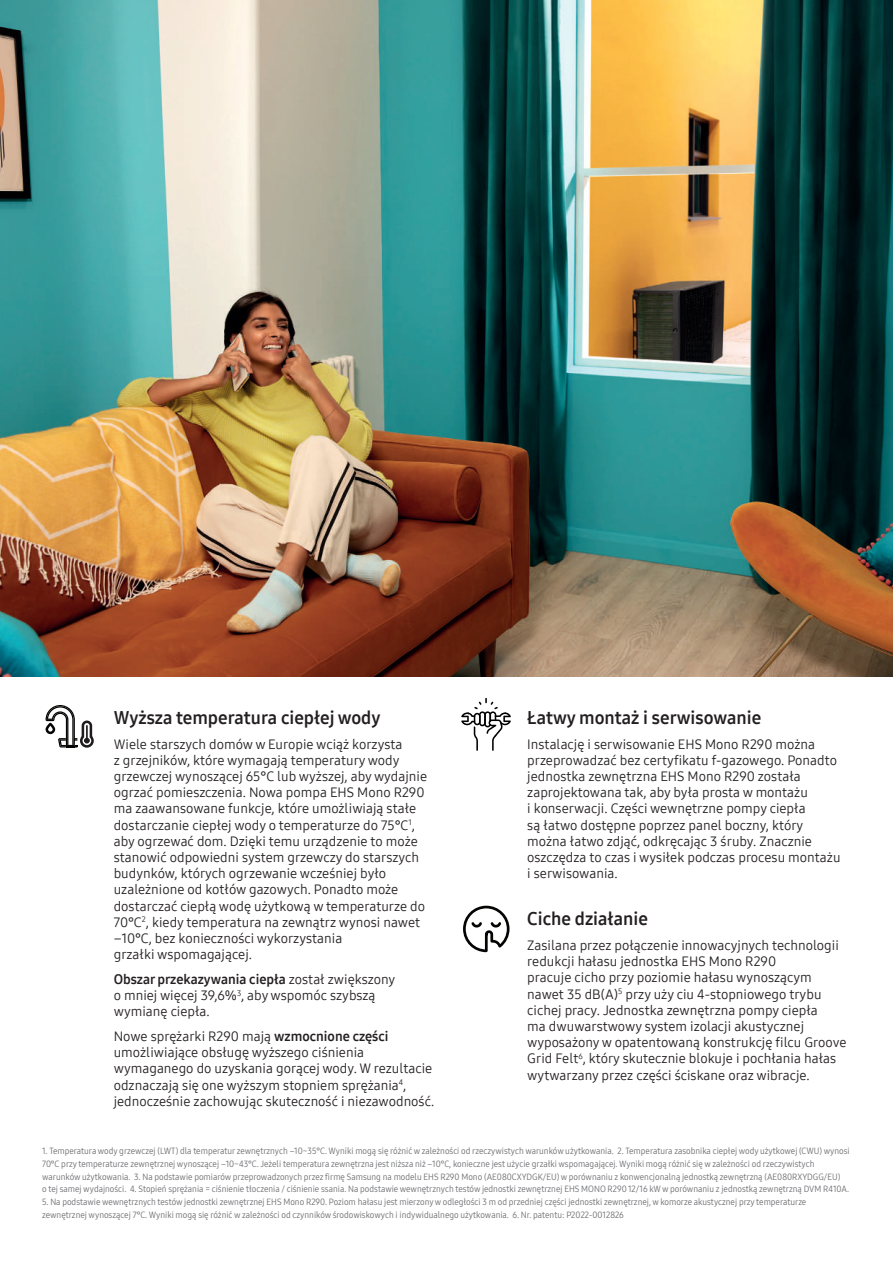
<style>
.page{position:relative;width:893px;height:1263px;background:#fff}
.page>*{position:absolute;margin:0;border:0;box-sizing:border-box;transform-origin:0 0}
.t1{font:18px "Samsung One 700";color:#231f20}
.t2{font:13.5px/16.2px "Samsung One 400";color:#231f20}
.t3{font:13.5px "Samsung One 700";color:#231f20}
.t4{font:9px/12.6px "Samsung One 400 C";color:#6c6d70}
.s1{font-family:"Samsung One 400"}
.s2{font-family:"Samsung One 700"}
</style>
<div class="page">
<img style="left:0;top:0;width:893px;height:676px">
<svg style="left:463px;top:905px;width:47px;height:48px"></svg>
<svg style="left:46px;top:705px;width:48px;height:43px"></svg>
<svg style="left:461px;top:698px;width:50px;height:53px"></svg>
<h1 class="t1" style="left:114px;top:705px;width:268px">Wyższa temperatura ciepłej wody</h1>
<p class="t2" style="left:114px;top:735px;width:315px">Wiele starszych domów w Europie wciąż korzysta<br>z grzejników, które wymagają temperatury wody grzewczej wynoszącej 65°C lub wyższej, aby wydajnie ogrzać pomieszczenia. Nowa pompa EHS Mono R290 ma zaawansowane funkcje, które umożliwiają stałe dostarczanie ciepłej wody o temperaturze do 75°C<sup>1</sup>, aby ogrzewać dom. Dzięki temu urządzenie to może stanowić odpowiedni system grzewczy do starszych budynków, których ogrzewanie wcześniej było uzależnione od kotłów gazowych. Ponadto może dostarczać ciepłą wodę użytkową w temperaturze do 70°C<sup>2</sup>, kiedy temperatura na zewnątrz wynosi nawet –10°C, bez konieczności wykorzystania<br>grzałki wspomagającej.</p>
<p class="t3" style="left:114px;top:970px;width:283px">Obszar przekazywania ciepła <span class="s1">został zwiększony</span></p>
<p class="t2" style="left:114px;top:987px;width:263px">o mniej więcej 39,6%<sup>3</sup>, aby wspomóc szybszą wymianę ciepła.</p>
<p class="t2" style="left:114px;top:1028px;width:322px">Nowe sprężarki R290 mają <span class="s2">wzmocnione części </span>umożliwiające obsługę wyższego ciśnienia wymaganego do uzyskania gorącej wody. W rezultacie odznaczają się one wyższym stopniem sprężania<sup>4</sup>, jednocześnie zachowując skuteczność i niezawodność.</p>
<h1 class="t1" style="left:527px;top:705px;width:235px">Łatwy montaż i serwisowanie</h1>
<p class="t2" style="left:527px;top:736px;width:315px">Instalację i serwisowanie EHS Mono R290 można przeprowadzać bez certyfikatu f-gazowego. Ponadto jednostka zewnętrzna EHS Mono R290 została zaprojektowana tak, aby była prosta w montażu<br>i konserwacji. Części wewnętrzne pompy ciepła<br>są łatwo dostępne poprzez panel boczny, który można łatwo zdjąć, odkręcając 3 śruby. Znacznie oszczędza to czas i wysiłek podczas procesu montażu i serwisowania.</p>
<h1 class="t1" style="left:527px;top:907px;width:122px">Ciche działanie</h1>
<p class="t2" style="left:527px;top:937px;width:321px">Zasilana przez połączenie innowacyjnych technologii redukcji hałasu jednostka EHS Mono R290<br>pracuje cicho przy poziomie hałasu wynoszącym nawet 35 dB(A)<sup>5</sup> przy uży ciu 4-stopniowego trybu cichej pracy. Jednostka zewnętrzna pompy ciepła<br>ma dwuwarstwowy system izolacji akustycznej wyposażony w opatentowaną konstrukcję filcu Groove Grid Felt<sup>6</sup>, który skutecznie blokuje i pochłania hałas wytwarzany przez części ściskane oraz wibracje.</p>
<p class="t4" style="left:42px;top:1145px;width:809px">1. Temperatura wody grzewczej (LWT) dla temperatur zewnętrznych –10~35°C. Wyniki mogą się różnić w zależności od rzeczywistych warunków użytkowania. 2. Temperatura zasobnika ciepłej wody użytkowej (CWU) wynosi 70°C przy temperaturze zewnętrznej wynoszącej –10~43°C. Jeżeli temperatura zewnętrzna jest niższa niż –10°C, konieczne jest użycie grzałki wspomagającej. Wyniki mogą różnić się w zależności od rzeczywistych warunków użytkowania. 3. Na podstawie pomiarów przeprowadzonych przez firmę Samsung na modelu EHS R290 Mono (AE080CXYDGK/EU) w porównaniu z konwencjonalną jednostką zewnętrzną (AE080RXYDGG/EU)<br>o tej samej wydajności. 4. Stopień sprężania = ciśnienie tłoczenia / ciśnienie ssania. Na podstawie wewnętrznych testów jednostki zewnętrznej EHS MONO R290 12/16 kW w porównaniu z jednostką zewnętrzną DVM R410A.</p>
<p class="t4" style="left:42px;top:1195px;width:766px">5. Na podstawie wewnętrznych testów jednostki zewnętrznej EHS Mono R290. Poziom hałasu jest mierzony w odległości 3 m od przedniej części jednostki zewnętrznej, w komorze akustycznej przy temperaturze zewnętrznej wynoszącej 7°C. Wyniki mogą się różnić w zależności od czynników środowiskowych i indywidualnego użytkowania. 6. Nr. patentu: P2022-0012826</p>
</div>
